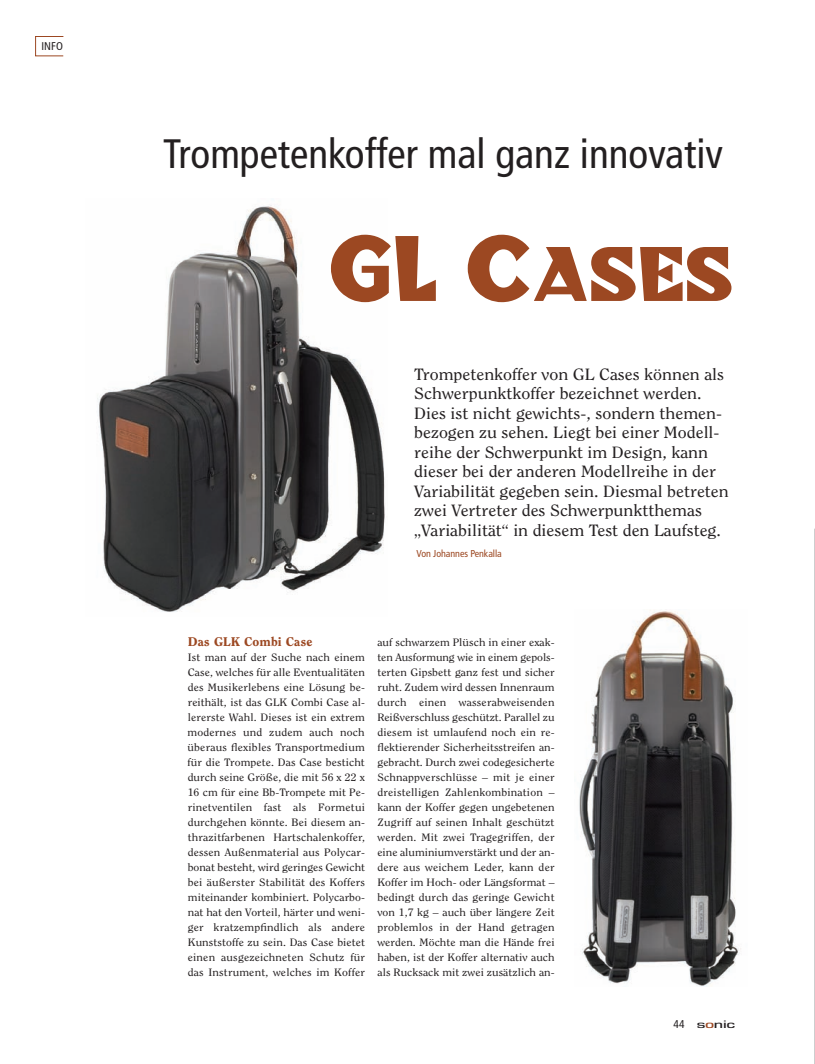
<style>
.page{position:relative;width:815px;height:1064px;background:#fff}
.page>*{position:absolute;margin:0;border:0;box-sizing:border-box;transform-origin:0 0}
.t1{font:condensed 41.12px "Frutiger LT Std";color:#231f20}
.t2{font:16.25px/19.5px "Clearface Std";color:#231f20;scale:1.1 1}
.t3{font:800 12.5px "Clearface Std";letter-spacing:.005em;color:#9c4822;scale:1.1 1}
.t4{font:500 11.25px "Eurostile T";letter-spacing:-.02em;color:#231f20;scale:1.6 1}
.t5{font:condensed 11.25px "Frutiger LT Std";color:#231f20}
.t6{font:10.62px/15px "Clearface Std";letter-spacing:.01em;color:#231f20;text-align:justify;scale:1.1 1}
.t7{font:condensed 10px "Frutiger LT Std";letter-spacing:-.005em;color:#9c4822}
.s1{font-family:"Frutiger LT Std";font-weight:400;font-stretch:condensed}
.s2{color:#9c4822}
</style>
<div class="page">
<img style="left:97px;top:205px;width:288px;height:407px">
<div style="left:35px;top:36px;width:29px;height:20px;border:1px solid #9c4822"></div>
<svg style="left:331px;top:235px;width:400px;height:67px"></svg>
<img style="left:579px;top:611px;width:162px;height:376px">
<svg style="left:814px;top:529px;width:1px;height:535px"></svg>
<p class="t5" style="left:41px;top:41px;width:23px">INFO</p>
<h1 class="t1" style="left:163px;top:137px;width:561px">Trompetenkoffer mal ganz innovativ</h1>
<p class="t2" style="left:414px;top:365px;width:287px">Trompetenkoffer von GL Cases können als Schwerpunktkoffer bezeichnet werden.<br>Dies ist nicht gewichts-, sondern themen&shy;bezogen zu sehen. Liegt bei einer Modell&shy;reihe der Schwerpunkt im Design, kann dieser bei der anderen Modellreihe in der Variabilität gegeben sein. Diesmal betreten zwei Vertreter des Schwerpunktthemas „Variabilität“ in diesem Test den Laufsteg.</p>
<p class="t7" style="left:416px;top:549px;width:87px">Von Johannes Penkalla</p>
<p class="t3" style="left:188px;top:636px;width:115px">Das GLK Combi Case</p>
<p class="t6" style="left:188px;top:650px;width:163px">Ist man auf der Suche nach einem Case, welches für alle Eventualitäten des Musikerlebens eine Lösung be&shy;reithält, ist das GLK Combi Case al&shy;lererste Wahl. Dieses ist ein extrem modernes und zudem auch noch überaus flexibles Transportmedium für die Trompete. Das Case besticht durch seine Größe, die mit 56 x 22 x 16 cm für eine Bb-Trompete mit Pe&shy;rinetventilen fast als Formetui durchgehen könnte. Bei diesem an&shy;thrazitfarbenen Hartschalenkoffer, dessen Außenmaterial aus Polycar&shy;bonat besteht, wird geringes Gewicht bei äußerster Stabilität des Koffers miteinander kombiniert. Polycarbo&shy;nat hat den Vorteil, härter und weni&shy;ger kratzempfindlich als andere Kunststoffe zu sein. Das Case bietet einen ausgezeichneten Schutz für das Instrument, welches im Koffer</p>
<p class="t6" style="left:377px;top:635px;width:163px">auf schwarzem Plüsch in einer exak&shy;ten Ausformung wie in einem gepols&shy;terten Gipsbett ganz fest und sicher ruht. Zudem wird dessen Innenraum durch einen wasserabweisenden Reißverschluss geschützt. Parallel zu diesem ist umlaufend noch ein re&shy;flektierender Sicherheitsstreifen an&shy;gebracht. Durch zwei codegesicherte Schnappverschlüsse – mit je einer dreistelligen Zahlenkombination – kann der Koffer gegen ungebetenen Zugriff auf seinen Inhalt geschützt werden. Mit zwei Tragegriffen, der eine aluminiumverstärkt und der an&shy;dere aus weichem Leder, kann der Koffer im Hoch- oder Längsformat – bedingt durch das geringe Gewicht von 1,7 kg – auch über längere Zeit problemlos in der Hand getragen werden. Möchte man die Hände frei haben, ist der Koffer alternativ auch als Rucksack mit zwei zusätzlich an-</p>
<p class="t4" style="left:674px;top:1017px;width:40px"><span class="s1">44</span> s<span class="s2">o</span>nic</p>
</div>
